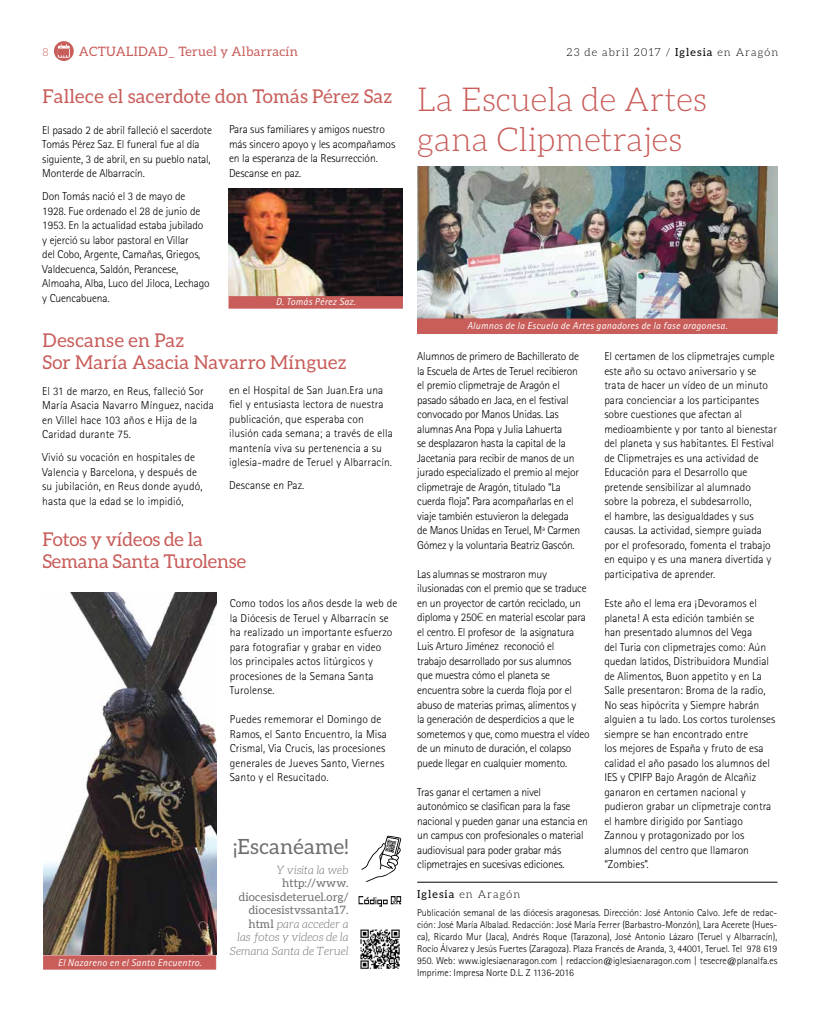
<style>
.page{position:relative;width:820px;height:1021px;background:#fff}
.page>*{position:absolute;margin:0;border:0;box-sizing:border-box;transform-origin:0 0}
.t1{font:300 33px/39.6px "Aleo";color:#c85d5a}
.t2{font:21px "Aleo";letter-spacing:.01em;color:#6d6e71}
.t3{font:19px/22.8px "Aleo";letter-spacing:.01em;color:#c85d5a}
.t4{font:19px/22.8px "Aleo";letter-spacing:-.01em;color:#c85d5a}
.t5{font:13px "Aleo";letter-spacing:.025em;color:#c85d5a}
.t6{font:300 11.5px/14.5px "Rotis Sans Serif";color:#000}
.t7{font:300 11.5px/14.5px "Rotis Sans Serif";letter-spacing:-.02em;color:#000}
.t8{font:11.5px/13.5px "Aleo";letter-spacing:.01em;color:#6d6e71;text-align:right}
.t9{font:italic 300 11.5px "Aleo";letter-spacing:.01em;color:#6d6e71}
.t10{font:300 11px "Aleo";letter-spacing:.1em;color:#000}
.t11{font:300 11px "Aleo";color:#c85d5a}
.t12{font:300 10px/12px "Rotis Sans Serif";color:#000;text-align:justify}
.t13{font:italic 10px "Rotis Sans Serif";letter-spacing:.025em;color:#fff}
.s1{font-weight:400}
.s2{font-weight:300;font-style:italic}
.s3{font-family:"Aleo"}
</style>
<div class="page">
<svg style="left:54px;top:41px;width:20px;height:20px"></svg>
<hr style="left:417px;top:881px;width:360px;height:1px;background:#000">
<img style="left:417px;top:166px;width:360px;height:152px">
<div style="left:417px;top:318px;width:360px;height:16px;background:#c85d5a;border:1px solid #c85d5a"></div>
<img style="left:43px;top:592px;width:173px;height:362px">
<div style="left:43px;top:955px;width:173px;height:14px;background:#c85d5a;border:1px solid #c85d5a"></div>
<img style="left:228px;top:188px;width:175px;height:108px">
<div style="left:228px;top:296px;width:175px;height:12px;background:#c85d5a;border:1px solid #c85d5a"></div>
<img style="left:360px;top:929px;width:40px;height:40px">
<svg style="left:361px;top:835px;width:40px;height:47px"></svg>
<svg style="left:358px;top:896px;width:43px;height:10px"></svg>
<p class="t11" style="left:43px;top:46px;width:8px">8</p>
<p class="t5" style="left:79px;top:44px;width:221px">ACTUALIDAD_ Teruel y Albarracín</p>
<p class="t10" style="left:566px;top:46px;width:213px">23 de abril 2017 / <span class="s1">Iglesia</span> en Aragón</p>
<h3 class="t3" style="left:43px;top:84px;width:351px">Fallece el sacerdote don Tomás Pérez Saz</h3>
<p class="t6" style="left:42px;top:122px;width:171px">El pasado 2 de abril falleció el sacerdote Tomás Pérez Saz. El funeral fue al día siguiente, 3 de abril, en su pueblo natal, Monterde de Albarracín.</p>
<p class="t6" style="left:42px;top:189px;width:169px">Don Tomás nació el 3 de mayo de 1928. Fue ordenado el 28 de junio de 1953. En la actualidad estaba jubilado y ejerció su labor pastoral en Villar<br>del Cobo, Argente, Camañas, Griegos, Valdecuenca, Saldón, Perancese, Almoaha, Alba, Luco del Jiloca, Lechago y Cuencabuena.</p>
<p class="t6" style="left:229px;top:122px;width:167px">Para sus familiares y amigos nuestro más sincero apoyo y les acompañamos en la esperanza de la Resurrección.<br>Descanse en paz.</p>
<p class="t13" style="left:276px;top:296px;width:81px">D. Tomás Pérez Saz.</p>
<h3 class="t3" style="left:43px;top:328px;width:305px">Descanse en Paz<br>Sor María Asacia Navarro Mínguez</h3>
<p class="t6" style="left:42px;top:383px;width:173px">El 31 de marzo, en Reus, falleció Sor<br>María Asacia Navarro Mínguez, nacida en Villel hace 103 años e Hija de la<br>Caridad durante 75.</p>
<p class="t6" style="left:42px;top:450px;width:162px">Vivió su vocación en hospitales de Valencia y Barcelona, y después de su jubilación, en Reus donde ayudó, hasta que la edad se lo impidió,</p>
<p class="t6" style="left:229px;top:382px;width:165px">en el Hospital de San Juan.Era una fiel y entusiasta lectora de nuestra publicación, que esperaba con ilusión cada semana; a través de ella mantenía viva su pertenencia a su iglesia-madre de Teruel y Albarracín.</p>
<p class="t6" style="left:229px;top:478px;width:77px">Descanse en Paz.</p>
<h3 class="t4" style="left:43px;top:527px;width:205px">Fotos y vídeos de la<br>Semana Santa Turolense</h3>
<p class="t6" style="left:230px;top:596px;width:169px">Como todos los años desde la web de la Diócesis de Teruel y Albarracín se ha realizado un importante esfuerzo para fotografiar y grabar en video<br>los principales actos litúrgicos y procesiones de la Semana Santa<br>Turolense.</p>
<p class="t6" style="left:230px;top:712px;width:159px">Puedes rememorar el Domingo de<br>Ramos, el Santo Encuentro, la Misa<br>Crismal, Via Crucis, las procesiones generales de Jueves Santo, Viernes<br>Santo y el Resucitado.</p>
<p class="t13" style="left:58px;top:956px;width:145px">El Nazareno en el Santo Encuentro.</p>
<h2 class="t2" style="left:233px;top:835px;width:117px">¡Escanéame!</h2>
<p class="t9" style="left:276px;top:863px;width:73px">Y visita la web</p>
<p class="t8" style="left:230px;top:876px;width:120px">http://www. diocesisdeteruel.org/ diocesistvssanta17. html <span class="s2">para acceder a<br>las fotos y videos de la<br>Semana Santa de Teruel</span></p>
<h1 class="t1" style="left:417px;top:80px;width:291px">La Escuela de Artes gana Clipmetrajes</h1>
<p class="t13" style="left:467px;top:320px;width:261px">Alumnos de la Escuela de Artes ganadores de la fase aragonesa.</p>
<p class="t7" style="left:417px;top:349px;width:164px">Alumnos de primero de Bachillerato de la Escuela de Artes de Teruel recibieron el premio clipmetraje de Aragón el pasado sábado en Jaca, en el festival convocado por Manos Unidas. Las alumnas Ana Popa y Julia Lahuerta<br>se desplazaron hasta la capital de la Jacetania para recibir de manos de un jurado especializado el premio al mejor clipmetraje de Aragón, titulado “La cuerda floja”. Para acompañarlas en el viaje también estuvieron la delegada de Manos Unidas en Teruel, Mª Carmen Gómez y la voluntaria Beatriz Gascón.</p>
<p class="t7" style="left:417px;top:567px;width:174px">Las alumnas se mostraron muy ilusionadas con el premio que se traduce en un proyector de cartón reciclado, un diploma y 250<span class="s3">€</span> en material escolar para el centro. El profesor de la asignatura Luis Arturo Jiménez reconoció el<br>trabajo desarrollado por sus alumnos que muestra cómo el planeta se encuentra sobre la cuerda floja por el abuso de materias primas, alimentos y<br>la generación de desperdicios a que le sometemos y que, como muestra el vídeo de un minuto de duración, el colapso puede llegar en cualquier momento.</p>
<p class="t7" style="left:417px;top:784px;width:172px">Tras ganar el certamen a nivel autonómico se clasifican para la fase nacional y pueden ganar una estancia en un campus con profesionales o material audiovisual para poder grabar más clipmetrajes en sucesivas ediciones.</p>
<p class="t6" style="left:604px;top:349px;width:174px">El certamen de los clipmetrajes cumple este año su octavo aniversario y se trata de hacer un vídeo de un minuto para concienciar a los participantes sobre cuestiones que afectan al medioambiente y por tanto al bienestar del planeta y sus habitantes. El Festival de Clipmetrajes es una actividad de Educación para el Desarrollo que pretende sensibilizar al alumnado sobre la pobreza, el subdesarrollo,<br>el hambre, las desigualdades y sus causas. La actividad, siempre guiada por el profesorado, fomenta el trabajo en equipo y es una manera divertida y participativa de aprender.</p>
<p class="t6" style="left:604px;top:596px;width:172px">Este año el lema era ¡Devoramos el planeta! A esta edición también se<br>han presentado alumnos del Vega<br>del Turia con clipmetrajes como: Aún quedan latidos, Distribuidora Mundial de Alimentos, Buon appetito y en La Salle presentaron: Broma de la radio, No seas hipócrita y Siempre habrán alguien a tu lado. Los cortos turolenses siempre se han encontrado entre<br>los mejores de España y fruto de esa calidad el año pasado los alumnos del IES y CPIFP Bajo Aragón de Alcañiz ganaron en certamen nacional y pudieron grabar un clipmetraje contra el hambre dirigido por Santiago Zannou y protagonizado por los alumnos del centro que llamaron “Zombies”.</p>
<p class="t10" style="left:417px;top:888px;width:105px"><span class="s1">Iglesia</span> en Aragón</p>
<p class="t12" style="left:417px;top:906px;width:362px">Publicación semanal de las diócesis aragonesas. Dirección: José Antonio Calvo. Jefe de redac&shy;ción: José María Albalad. Redacción: José María Ferrer (Barbastro-Monzón), Lara Acerete (Hues&shy;ca), Ricardo Mur (Jaca), Andrés Roque (Tarazona), José Antonio Lázaro (Teruel y Albarracín), Rocío Álvarez y Jesús Fuertes (Zaragoza). Plaza Francés de Aranda, 3, 44001, Teruel. Tel 978 619<br>950. Web: www.iglesiaenaragon.com | redaccion@iglesiaenaragon.com | tesecre@planalfa.es Imprime: Impresa Norte D.L. Z 1136-2016</p>
</div>
